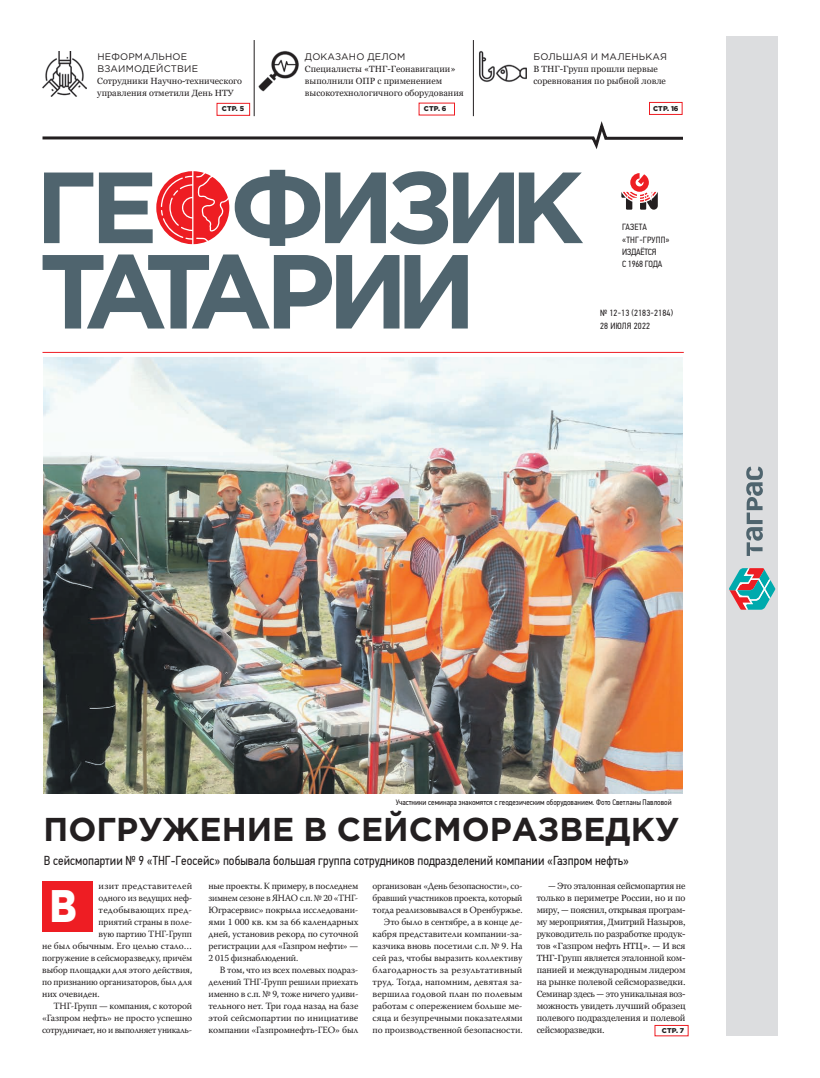
<style>
.page{position:relative;width:820px;height:1078px;background:#fff}
.page>*{position:absolute;margin:0;border:0;box-sizing:border-box;transform-origin:0 0}
.t1{font:900 45.6px "Gotham Pro";color:#fff;scale:.82 1}
.t2{font:700 33px "Gotham Pro";color:#231f20}
.t3{font:13px "PF Din Text Cond Pro";color:#231f20}
.t4{font:9.5px/12px "Warnock Pro";letter-spacing:-.015em;color:#231f20;text-align:justify}
.t5{font:9.5px/12px "Gotham Pro";letter-spacing:.02em;color:#231f20}
.t6{font:9.5px "Warnock Pro";letter-spacing:.015em;color:#231f20}
.t7{font:9.5px "Warnock Pro";letter-spacing:.01em;color:#231f20}
.t8{font:9px/12px "Georgia";color:#231f20}
.t9{font:9px/12.3px "PF Din Text Cond Pro";letter-spacing:-.02em;color:#231f20}
.t10{font:9px/12.3px "PF Din Text Cond Pro";letter-spacing:.02em;color:#231f20}
.t11{font:8px "PF Din Text Cond Pro";color:#231f20}
.t12{font:900 7px "Gotham Pro";letter-spacing:.02em;color:#231f20}
</style>
<div class="page">
<div style="left:654px;top:1024px;width:34px;height:12px;border:1px solid #ee1d23"></div>
<div style="left:726px;top:36px;width:51px;height:999px;background:#dcdddf"></div>
<svg style="left:746px;top:466px;width:16px;height:90px"></svg>
<svg style="left:729px;top:568px;width:46px;height:41px"></svg>
<svg style="left:621px;top:173px;width:36px;height:37px"></svg>
<hr style="left:42px;top:352px;width:641px;height:1px;background:#ee1d23">
<svg style="left:44px;top:172px;width:49px;height:71px"></svg>
<svg style="left:43px;top:254px;width:424px;height:74px"></svg>
<svg style="left:42px;top:116px;width:641px;height:33px"></svg>
<div style="left:648px;top:102px;width:34px;height:13px;border:1px solid #ee1d23"></div>
<div style="left:216px;top:103px;width:34px;height:13px;border:1px solid #ee1d23"></div>
<hr style="left:473px;top:40px;width:1px;height:76px;background:#231f20">
<svg style="left:99px;top:170px;width:484px;height:76px"></svg>
<hr style="left:254px;top:40px;width:1px;height:76px;background:#231f20">
<div style="left:43px;top:881px;width:50px;height:50px;background:#ee1d23"></div>
<img style="left:258px;top:51px;width:41px;height:41px">
<img style="left:44px;top:357px;width:638px;height:436px">
<img style="left:479px;top:50px;width:47px;height:32px">
<img style="left:42px;top:52px;width:45px;height:44px">
<p class="t5" style="left:97px;top:51px;width:102px">НЕФОРМАЛЬНОЕ<br>ВЗАИМОДЕЙСТВИЕ</p>
<p class="t8" style="left:97px;top:75px;width:146px">Сотрудники Научно-технического управления отметили День НТУ</p>
<p class="t12" style="left:222px;top:105px;width:24px">СТР. 5</p>
<p class="t12" style="left:652px;top:104px;width:27px">СТР. 16</p>
<p class="t5" style="left:533px;top:51px;width:135px">БОЛЬШАЯ И МАЛЕНЬКАЯ</p>
<p class="t8" style="left:533px;top:63px;width:134px">В ТНГ-Групп прошли первые соревнования по рыбной ловле</p>
<p class="t5" style="left:305px;top:51px;width:102px">ДОКАЗАНО ДЕЛОМ</p>
<p class="t8" style="left:305px;top:63px;width:160px">Специалисты «ТНГ-Геонавигации» выполнили ОПР с применением высокотехнологичного оборудования</p>
<p class="t12" style="left:424px;top:105px;width:24px">СТР. 6</p>
<p class="t9" style="left:622px;top:221px;width:49px">ГАЗЕТА «ТНГ-ГРУПП»<br>ИЗДАЁТСЯ<br>С 1968 ГОДА</p>
<p class="t10" style="left:600px;top:307px;width:74px">№ 12-13 (2183-2184)<br>28 ИЮЛЯ 2022</p>
<p class="t11" style="left:395px;top:797px;width:277px">Участники семинара знакомятся с геодезическим оборудованием. Фото Светланы Павловой</p>
<h2 class="t2" style="left:44px;top:809px;width:637px">ПОГРУЖЕНИЕ В СЕЙСМОРАЗВЕДКУ</h2>
<h3 class="t3" style="left:44px;top:852px;width:586px">В сейсмопартии № 9 «ТНГ-Геосейс» побывала большая группа сотрудников подразделений компании «Газпром нефть»</h3>
<h1 class="t1" style="left:50px;top:879px;width:34px">В</h1>
<p class="t4" style="left:372px;top:879px;width:151px;text-align:right">организован «День безопасности», со&shy;бравший участников проекта, который тогда реализовывался в Оренбуржье.<br>Это было в сентябре, а в конце де&shy;кабря представители компании-за&shy;казчика вновь посетили с.п. № 9. На сей раз, чтобы выразить коллективу благодарность за результативный труд. Тогда, напомним, девятая за&shy;вершила годовой план по полевым работам с опережением больше ме&shy;сяца и безупречными показателями по производственной безопасности.</p>
<p class="t8" style="left:536px;top:879px;width:150px;text-align:justify;text-indent:11px">— Это эталонная сейсмопартия не только в периметре России, но и по миру, — пояснил, открывая програм&shy;му мероприятия, Дмитрий Назыров, руководитель по разработке продук&shy;тов «Газпром нефть НТЦ». — И вся ТНГ-Групп является эталонной ком&shy;панией и международным лидером на рынке полевой сейсморазведки.<br>Семинар здесь — это уникальная воз&shy;можность увидеть лучший образец полевого подразделения и полевой сейсморазведки.</p>
<p class="t4" style="left:208px;top:879px;width:151px">ные проекты. К примеру, в последнем зимнем сезоне в ЯНАО с.п. № 20 «ТНГ-Юграсервис» покрыла исследовани&shy;ями 1 000 кв. км за 66 календарных дней, установив рекорд по суточной регистрации для «Газпром нефти» — 2 015 физнаблюдений.</p>
<p class="t4" style="left:208px;top:963px;width:151px;text-indent:11px">В том, что из всех полевых подраз&shy;делений ТНГ-Групп решили приехать именно в с.п. № 9, тоже ничего удиви&shy;тельного нет. Три года назад на базе этой сейсмопартии по инициативе компании «Газпромнефть-ГЕО» был</p>
<p class="t6" style="left:99px;top:879px;width:95px">изит представителей</p>
<p class="t4" style="left:99px;top:891px;width:95px">одного из ведущих неф-</p>
<p class="t7" style="left:99px;top:903px;width:95px">тедобывающих пред-</p>
<p class="t4" style="left:99px;top:915px;width:95px">приятий страны в поле-</p>
<p class="t4" style="left:99px;top:927px;width:95px">вую партию ТНГ-Групп</p>
<p class="t4" style="left:42px;top:939px;width:151px">не был обычным. Его целью стало…</p>
<p class="t4" style="left:42px;top:951px;width:151px">погружение в сейсморазведку, причём</p>
<p class="t4" style="left:42px;top:963px;width:151px">выбор площадки для этого действия,</p>
<p class="t4" style="left:42px;top:975px;width:151px">по признанию организаторов, был для</p>
<p class="t4" style="left:42px;top:987px;width:59px">них очевиден.</p>
<p class="t4" style="left:53px;top:999px;width:140px">ТНГ-Групп — компания, с которой</p>
<p class="t4" style="left:42px;top:1011px;width:151px">«Газпром нефть» не просто успешно</p>
<p class="t4" style="left:42px;top:1023px;width:151px">сотрудничает, но и выполняет уникаль-</p>
<p class="t12" style="left:661px;top:1026px;width:24px">СТР. 7</p>
</div>
